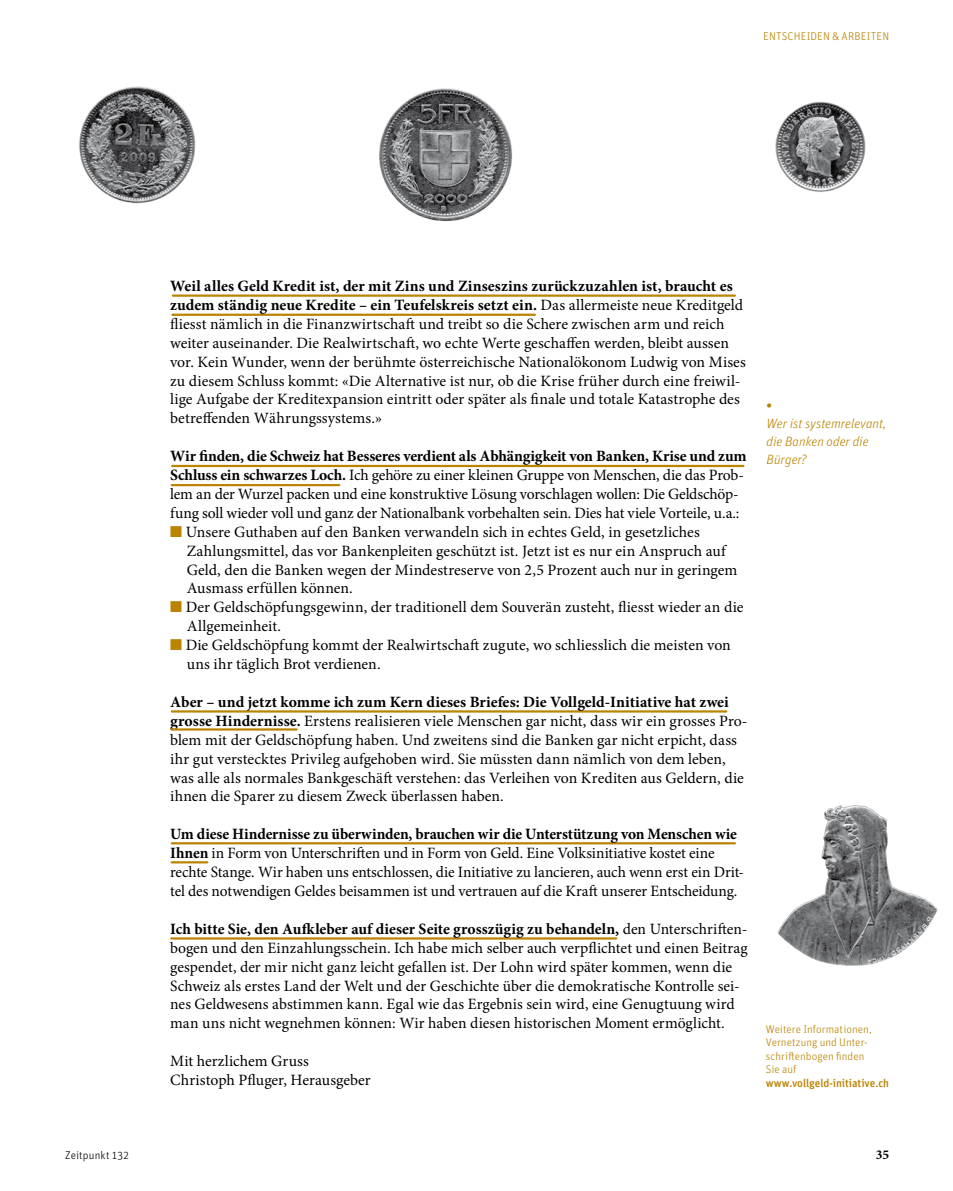
<style>
.page{position:relative;width:953px;height:1191px;background:#fff}
.page>*{position:absolute;margin:0;border:0;box-sizing:border-box;transform-origin:0 0}
.t1{font:15.75px/18.9px "Minion Pro";color:#000}
.t2{font:italic 300 13.5px/18px "Unit OT";color:#ba8300}
.t3{font:700 13.5px "Minion Pro";color:#000}
.t4{font:700 13.5px "Unit OT";color:#ba8300}
.t5{font:300 11.25px/13.5px "Unit OT";letter-spacing:.005em;color:#ba8300}
.t6{font:500 11.25px "Unit OT";letter-spacing:-.005em;color:#ba8300}
.t7{font:300 11.25px "Unit OT";letter-spacing:.015em;color:#000}
.s1{font-weight:700}
.s2{color:#ba8300}
</style>
<div class="page">
<hr style="left:173px;top:294px;width:561px;height:3px;background:#ba8300">
<hr style="left:172px;top:314px;width:363px;height:2px;background:#ba8300">
<hr style="left:172px;top:465px;width:571px;height:2px;background:#ba8300">
<hr style="left:172px;top:484px;width:167px;height:2px;background:#ba8300">
<hr style="left:172px;top:710px;width:554px;height:2px;background:#ba8300">
<hr style="left:171px;top:937px;width:445px;height:2px;background:#ba8300">
<hr style="left:172px;top:842px;width:562px;height:2px;background:#ba8300">
<hr style="left:172px;top:861px;width:35px;height:2px;background:#ba8300">
<img style="left:777px;top:805px;width:161px;height:161px">
<img style="left:379px;top:88px;width:134px;height:133px">
<img style="left:775px;top:101px;width:91px;height:91px">
<img style="left:79px;top:86px;width:117px;height:118px">
<hr style="left:171px;top:728px;width:126px;height:2px;background:#ba8300">
<p class="t5" style="left:763px;top:29px;width:120px">entscheiden &amp; arbeiten</p>
<p class="t1" style="left:170px;top:276px;width:577px"><span class="s1">Weil alles Geld Kredit ist, der mit Zins und Zinseszins zurückzuzahlen ist, braucht es zudem ständig neue Kredite – ein Teufelskreis setzt ein.</span> Das allermeiste neue Kreditgeld fliesst nämlich in die Finanzwirtschaft und treibt so die Schere zwischen arm und reich weiter auseinander. Die Realwirtschaft, wo echte Werte geschaffen werden, bleibt aussen vor. Kein Wunder, wenn der berühmte österreichische Nationalökonom Ludwig von Mises zu diesem Schluss kommt: «Die Alternative ist nur, ob die Krise früher durch eine freiwil&shy;lige Aufgabe der Kreditexpansion eintritt oder später als finale und totale Katastrophe des betreffenden Währungssystems.»</p>
<p class="t1" style="left:170px;top:447px;width:578px"><span class="s1">Wir finden, die Schweiz hat Besseres verdient als Abhängigkeit von Banken, Krise und zum Schluss ein schwarzes Loch.</span> Ich gehöre zu einer kleinen Gruppe von Menschen, die das Prob&shy;lem an der Wurzel packen und eine konstruktive Lösung vorschlagen wollen: Die Geldschöp&shy;fung soll wieder voll und ganz der Nationalbank vorbehalten sein. Dies hat viele Vorteile, u.a.:</p>
<p class="t1" style="left:187px;top:522px;width:552px;text-indent:-17px"><span class="s2">■</span> Unsere Guthaben auf den Banken verwandeln sich in echtes Geld, in gesetzliches Zahlungsmittel, das vor Bankenpleiten geschützt ist. Jetzt ist es nur ein Anspruch auf Geld, den die Banken wegen der Mindestreserve von 2,5 Prozent auch nur in geringem Ausmass erfüllen können.</p>
<p class="t1" style="left:187px;top:598px;width:558px;text-indent:-17px"><span class="s2">■</span> Der Geldschöpfungsgewinn, der traditionell dem Souverän zusteht, fliesst wieder an die<br>Allgemeinheit.</p>
<p class="t1" style="left:187px;top:636px;width:545px;text-indent:-17px"><span class="s2">■</span> Die Geldschöpfung kommt der Realwirtschaft zugute, wo schliesslich die meisten von uns ihr täglich Brot verdienen.</p>
<p class="t1" style="left:170px;top:692px;width:579px"><span class="s1">Aber – und jetzt komme ich zum Kern dieses Briefes: Die Vollgeld-Initiative hat zwei grosse Hindernisse.</span> Erstens realisieren viele Menschen gar nicht, dass wir ein grosses Pro&shy;blem mit der Geldschöpfung haben. Und zweitens sind die Banken gar nicht erpicht, dass ihr gut verstecktes Privileg aufgehoben wird. Sie müssten dann nämlich von dem leben, was alle als normales Bankgeschäft verstehen: das Verleihen von Krediten aus Geldern, die ihnen die Sparer zu diesem Zweck überlassen haben.</p>
<p class="t1" style="left:170px;top:825px;width:575px"><span class="s1">Um diese Hindernisse zu überwinden, brauchen wir die Unterstützung von Menschen wie Ihnen</span> in Form von Unterschriften und in Form von Geld. Eine Volksinitiative kostet eine rechte Stange. Wir haben uns entschlossen, die Initiative zu lancieren, auch wenn erst ein Drit&shy;tel des notwendigen Geldes beisammen ist und vertrauen auf die Kraft unserer Entscheidung.</p>
<p class="t1" style="left:170px;top:919px;width:579px"><span class="s1">Ich bitte Sie, den Aufkleber auf dieser Seite grosszügig zu behandeln,</span> den Unterschriften&shy;bogen und den Einzahlungsschein. Ich habe mich selber auch verpflichtet und einen Beitrag gespendet, der mir nicht ganz leicht gefallen ist. Der Lohn wird später kommen, wenn die Schweiz als erstes Land der Welt und der Geschichte über die demokratische Kontrolle sei&shy;nes Geldwesens abstimmen kann. Egal wie das Ergebnis sein wird, eine Genugtuung wird man uns nicht wegnehmen können: Wir haben diesen historischen Moment ermöglicht.</p>
<p class="t1" style="left:170px;top:1051px;width:202px">Mit herzlichem Gruss<br>Christoph Pfluger, Herausgeber</p>
<p class="t4" style="left:766px;top:396px;width:7px">•</p>
<p class="t2" style="left:766px;top:414px;width:121px">Wer ist systemrelevant, die Banken oder die<br>Bürger?</p>
<p class="t5" style="left:765px;top:1022px;width:107px">Weitere Informationen,<br>Vernetzung und U nter&shy;schriftenbogen finden<br>Sie auf</p>
<p class="t6" style="left:765px;top:1075px;width:125px">www.vollgeld-initiative.ch</p>
<p class="t7" style="left:65px;top:1148px;width:65px">Zeitpunkt 132</p>
<p class="t3" style="left:875px;top:1145px;width:15px">35</p>
</div>
